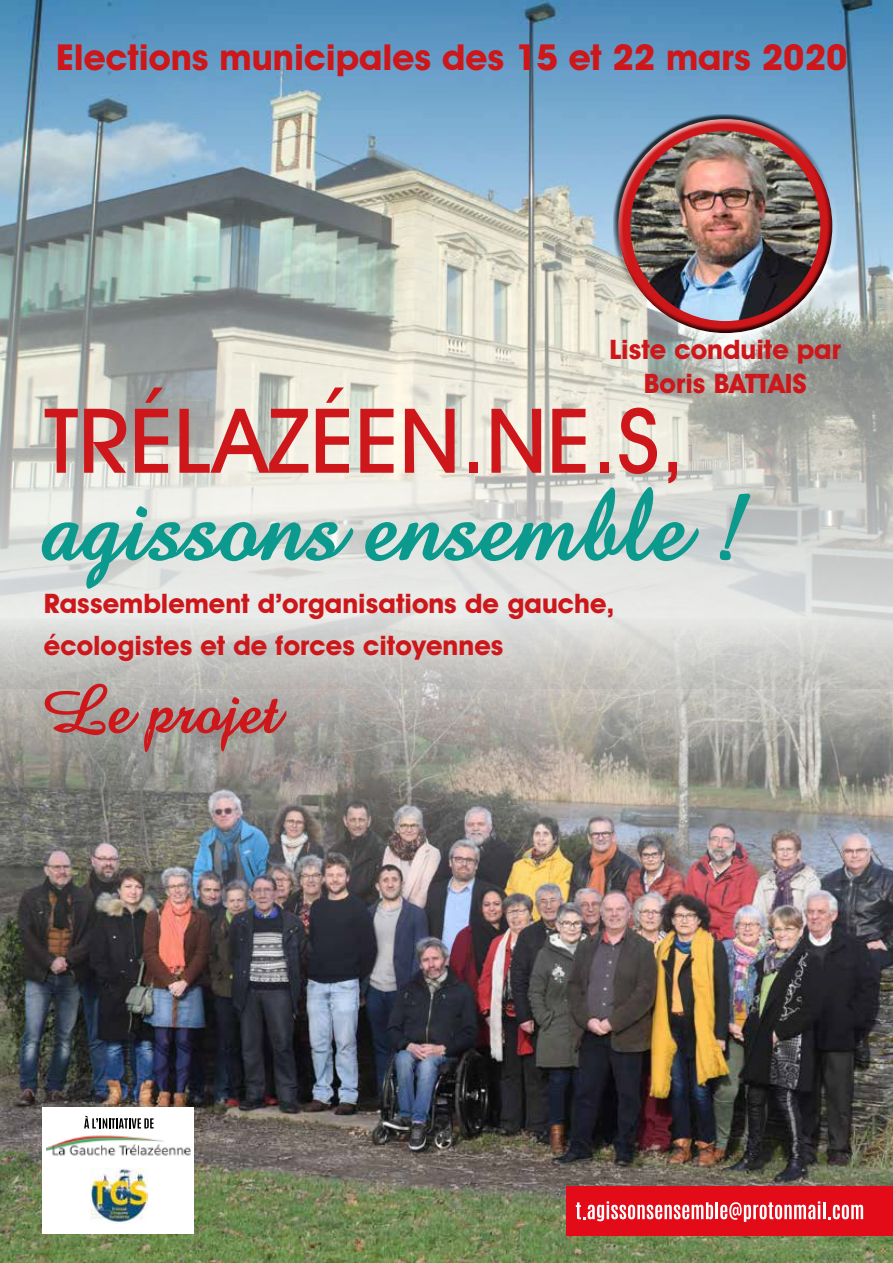
<style>
.page{position:relative;width:893px;height:1263px;background:#fff}
.page>*{position:absolute;margin:0;border:0;box-sizing:border-box;transform-origin:0 0}
.t1{font:700 102px "Amaze";color:#0b9a8d}
.t2{font:500 90px "Avant Garde IT Cby BT";color:#cd171a}
.t3{font:700 67.5px "Amaze";color:#cd171a}
.t4{font:700 36px "Avant Garde IT Cby BT";color:#cd171a}
.t5{font:700 27px/42px "Avant Garde IT Cby BT";color:#cd171a}
</style>
<div class="page">
<img style="left:0;top:0;width:893px;height:618px">
<img style="left:0;top:618px;width:893px;height:645px">
<div style="left:567px;top:1187px;width:326px;height:49px;background:#e30b18"></div>
<svg style="left:576px;top:1201px;width:137px;height:20px"></svg>
<hr style="left:715px;top:1202px;width:3px;height:17px;background:#fff">
<svg style="left:720px;top:1201px;width:143px;height:21px"></svg>
<div style="left:43px;top:1107px;width:151px;height:127px;background:#fff"></div>
<img style="left:91px;top:1168px;width:56px;height:55px">
<img style="left:47px;top:1135px;width:144px;height:21px">
<svg style="left:84px;top:1115px;width:70px;height:13px"></svg>
<div style="left:613px;top:114px;width:208px;height:163px;background:#fff;opacity:.75"></div>
<div style="left:623px;top:153px;width:215px;height:186px;background:#000;opacity:.75"></div>
<h3 class="t4" style="left:56px;top:35px;width:793px">Elections municipales des 15 et 22 mars 2020</h3>
<p class="t5" style="left:609px;top:332px;width:233px;line-height:34.5px;text-align:center">Liste conduite par<br>Boris BATTAIS</p>
<h2 class="t2" style="left:44px;top:386px;width:643px">TRÉLAZÉEN.NE.S,</h2>
<h1 class="t1" style="left:44px;top:457px;width:702px">agissons ensemble !</h1>
<p class="t5" style="left:44px;top:582px;width:572px">Rassemblement d’organisations de gauche, écologistes et de forces citoyennes</p>
<h3 class="t3" style="left:44px;top:665px;width:237px">Le projet</h3>
</div>
